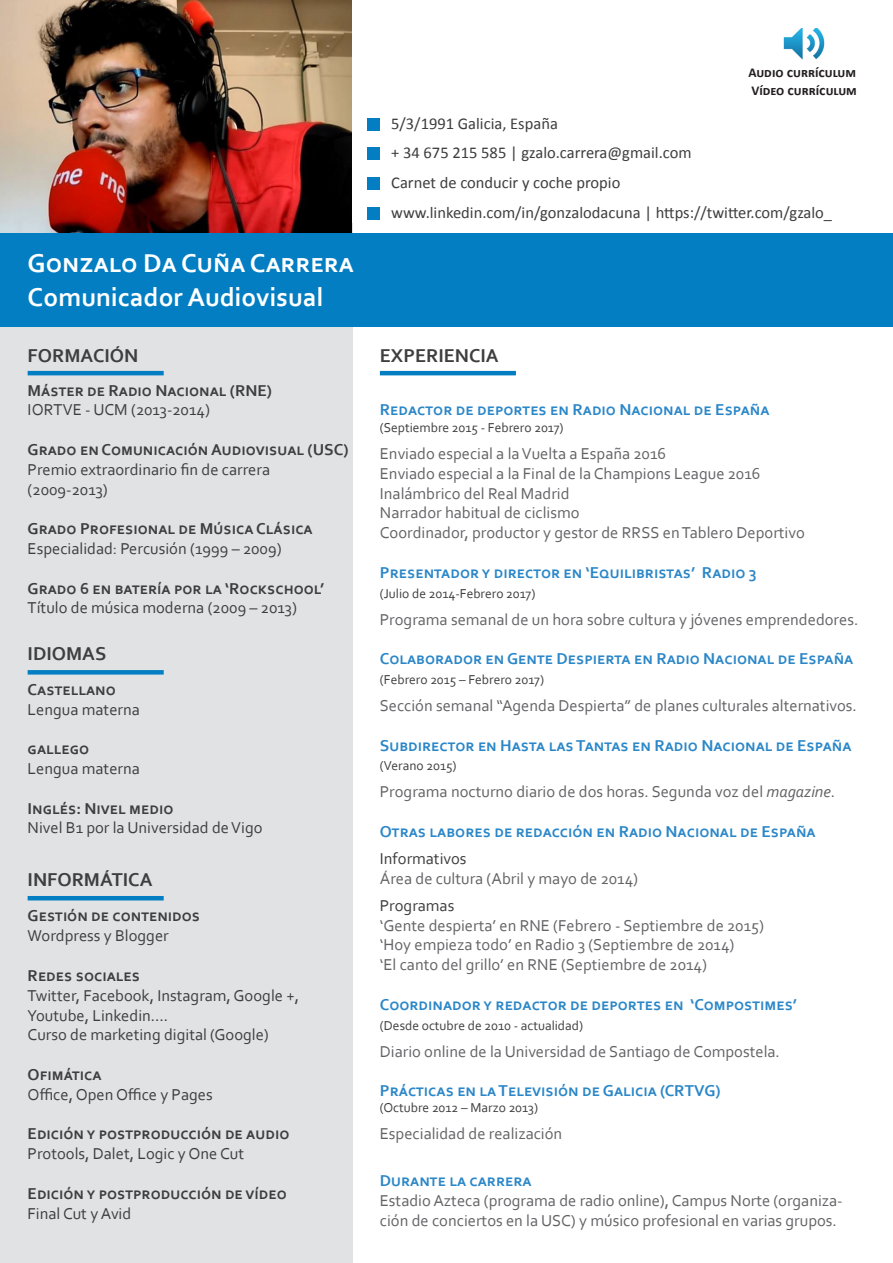
<style>
.page{position:relative;width:893px;height:1263px;background:#fff}
.page>*{position:absolute;margin:0;border:0;box-sizing:border-box;transform-origin:0 0}
.t1{font:700 27px "Corbel";color:#fff}
.t2{font:700 19.5px "Corbel";color:#3e3e3f}
.t3{font:16.5px/19.8px "Corbel";color:#636366}
.t4{font:16.5px "Corbel";color:#3e3e3f}
.t5{font:700 16.5px "Corbel";color:#2b87c8}
.t6{font:700 16.5px "Corbel";color:#3e3e3f}
.t7{font:16.5px "Calibri";color:#3e3e3f}
.t8{font:13.5px "Corbel";color:#3e3e3f}
.t9{font:700 13.5px "Calibri";color:#231f20}
.s1{font-style:italic}
</style>
<div class="page">
<div style="left:0;top:223px;width:353px;height:1040px;background:#e1e2e4"></div>
<div style="left:0;top:233px;width:893px;height:93px;background:#037ec3"></div>
<img style="left:0;top:0;width:352px;height:233px">
<div style="left:367px;top:118px;width:13px;height:13px;background:#037ec3"></div>
<div style="left:367px;top:148px;width:13px;height:12px;background:#037ec3"></div>
<div style="left:367px;top:177px;width:13px;height:13px;background:#037ec3"></div>
<div style="left:367px;top:207px;width:13px;height:13px;background:#037ec3"></div>
<hr style="left:28px;top:371px;width:136px;height:4px;background:#037ec3">
<hr style="left:380px;top:371px;width:136px;height:4px;background:#037ec3">
<svg style="left:28px;top:670px;width:136px;height:4px"></svg>
<hr style="left:28px;top:896px;width:136px;height:4px;background:#037ec3">
<img style="left:783px;top:28px;width:42px;height:32px">
<p class="t9" style="left:748px;top:64px;width:109px">Audio currículum</p>
<p class="t9" style="left:751px;top:82px;width:107px">Vídeo currículum</p>
<p class="t1" style="left:28px;top:246px;width:328px">Gonzalo Da Cuña Carrera</p>
<p class="t1" style="left:28px;top:280px;width:297px">Comunicador Audiovisual</p>
<p class="t7" style="left:391px;top:113px;width:168px">5/3/1991 Galicia, España</p>
<p class="t7" style="left:391px;top:142px;width:302px">+ 34 675 215 585 | gzalo.carrera@gmail.com</p>
<p class="t7" style="left:391px;top:172px;width:231px">Carnet de conducir y coche propio</p>
<p class="t7" style="left:391px;top:202px;width:442px">www.linkedin.com/in/gonzalodacuna | https://twitter.com/gzalo_</p>
<p class="t2" style="left:28px;top:344px;width:112px">FORMACIÓN</p>
<p class="t2" style="left:380px;top:344px;width:120px">EXPERIENCIA</p>
<p class="t6" style="left:28px;top:380px;width:246px">Máster de Radio Nacional (RNE)</p>
<p class="t4" style="left:28px;top:400px;width:184px">IORTVE - UCM (2013-2014)</p>
<p class="t6" style="left:28px;top:439px;width:322px">Grado en Comunicación Audiovisual (USC)</p>
<p class="t4" style="left:28px;top:459px;width:244px">Premio extraordinario fin de carrera</p>
<p class="t4" style="left:28px;top:479px;width:82px">(2009-2013)</p>
<p class="t6" style="left:28px;top:518px;width:287px">Grado Profesional de Música Clásica</p>
<p class="t4" style="left:28px;top:538px;width:256px">Especialidad: Percusión (1999 – 2009)</p>
<p class="t6" style="left:28px;top:578px;width:298px">Grado 6 en batería por la ‘Rockschool’</p>
<p class="t4" style="left:28px;top:598px;width:271px">Título de música moderna (2009 – 2013)</p>
<p class="t2" style="left:28px;top:642px;width:80px">IDIOMAS</p>
<p class="t6" style="left:28px;top:679px;width:90px">Castellano</p>
<p class="t4" style="left:28px;top:699px;width:114px">Lengua materna</p>
<p class="t6" style="left:28px;top:738px;width:63px">gallego</p>
<p class="t4" style="left:28px;top:758px;width:114px">Lengua materna</p>
<p class="t6" style="left:28px;top:798px;width:147px">Inglés: Nivel medio</p>
<p class="t4" style="left:28px;top:818px;width:237px">Nivel B1 por la Universidad de Vigo</p>
<p class="t2" style="left:28px;top:867px;width:126px">INFORMÁTICA</p>
<p class="t6" style="left:28px;top:906px;width:174px">Gestión de contenidos</p>
<p class="t4" style="left:28px;top:925px;width:143px">Wordpress y Blogger</p>
<p class="t6" style="left:28px;top:965px;width:114px">Redes sociales</p>
<p class="t4" style="left:28px;top:985px;width:273px">Twitter, Facebook, Instagram, Google +,</p>
<p class="t4" style="left:28px;top:1005px;width:142px">Youtube, Linkedin….</p>
<p class="t4" style="left:28px;top:1024px;width:242px">Curso de marketing digital (Google)</p>
<p class="t6" style="left:28px;top:1064px;width:75px">Ofimática</p>
<p class="t4" style="left:28px;top:1084px;width:187px">Office, Open Office y Pages</p>
<p class="t6" style="left:28px;top:1123px;width:263px">Edición y postproducción de audio</p>
<p class="t4" style="left:28px;top:1143px;width:218px">Protools, Dalet, Logic y One Cut</p>
<p class="t6" style="left:28px;top:1183px;width:261px">Edición y postproducción de vídeo</p>
<p class="t4" style="left:28px;top:1203px;width:105px">Final Cut y Avid</p>
<p class="t5" style="left:380px;top:400px;width:391px">Redactor de deportes en Radio Nacional de España</p>
<p class="t8" style="left:380px;top:419px;width:185px">(Septiembre 2015 - Febrero 2017)</p>
<p class="t3" style="left:380px;top:443px;width:288px">Enviado especial a la Vuelta a España 2016</p>
<p class="t3" style="left:380px;top:463px;width:382px">Enviado especial a la Final de la Champions League 2016</p>
<p class="t3" style="left:380px;top:483px;width:191px">Inalámbrico del Real Madrid</p>
<p class="t3" style="left:380px;top:502px;width:201px">Narrador habitual de ciclismo</p>
<p class="t3" style="left:380px;top:522px;width:426px">Coordinador, productor y gestor de RRSS en Tablero Deportivo</p>
<p class="t5" style="left:380px;top:562px;width:379px">Presentador y director en ‘Equilibristas’ Radio 3</p>
<p class="t8" style="left:380px;top:585px;width:157px">(Julio de 2014-Febrero 2017)</p>
<p class="t3" style="left:380px;top:609px;width:480px">Programa semanal de un hora sobre cultura y jóvenes emprendedores.</p>
<p class="t5" style="left:380px;top:648px;width:474px">Colaborador en Gente Despierta en Radio Nacional de España</p>
<p class="t8" style="left:380px;top:671px;width:166px">(Febrero 2015 – Febrero 2017)</p>
<p class="t3" style="left:380px;top:695px;width:479px">Sección semanal “Agenda Despierta” de planes culturales alternativos.</p>
<p class="t5" style="left:380px;top:735px;width:472px">Subdirector en Hasta las Tantas en Radio Nacional de España</p>
<p class="t8" style="left:380px;top:757px;width:78px">(Verano 2015)</p>
<p class="t3" style="left:380px;top:781px;width:457px">Programa nocturno diario de dos horas. Segunda voz del <span class="s1">magazine</span>.</p>
<p class="t5" style="left:380px;top:821px;width:437px">Otras labores de redacción en Radio Nacional de España</p>
<p class="t4" style="left:380px;top:848px;width:88px">Informativos</p>
<p class="t3" style="left:380px;top:868px;width:260px">Área de cultura (Abril y mayo de 2014)</p>
<p class="t4" style="left:380px;top:895px;width:76px">Programas</p>
<p class="t3" style="left:380px;top:915px;width:386px">‘Gente despierta’ en RNE (Febrero - Septiembre de 2015)</p>
<p class="t3" style="left:380px;top:934px;width:356px">‘Hoy empieza todo’ en Radio 3 (Septiembre de 2014)</p>
<p class="t3" style="left:380px;top:954px;width:329px">‘El canto del grillo’ en RNE (Septiembre de 2014)</p>
<p class="t5" style="left:380px;top:994px;width:419px">Coordinador y redactor de deportes en ‘Compostimes’</p>
<p class="t8" style="left:380px;top:1017px;width:205px">(Desde octubre de 2010 - actualidad)</p>
<p class="t3" style="left:380px;top:1041px;width:402px">Diario online de la Universidad de Santiago de Compostela.</p>
<p class="t5" style="left:380px;top:1080px;width:342px">Prácticas en la Televisión de Galicia (CRTVG)</p>
<p class="t8" style="left:380px;top:1099px;width:160px">(Octubre 2012 – Marzo 2013)</p>
<p class="t3" style="left:380px;top:1123px;width:184px">Especialidad de realización</p>
<p class="t5" style="left:380px;top:1170px;width:153px">Durante la carrera</p>
<p class="t3" style="left:380px;top:1190px;width:464px">Estadio Azteca (programa de radio online), Campus Norte (organiza&shy;ción de conciertos en la USC) y músico profesional en varias grupos.</p>
</div>
